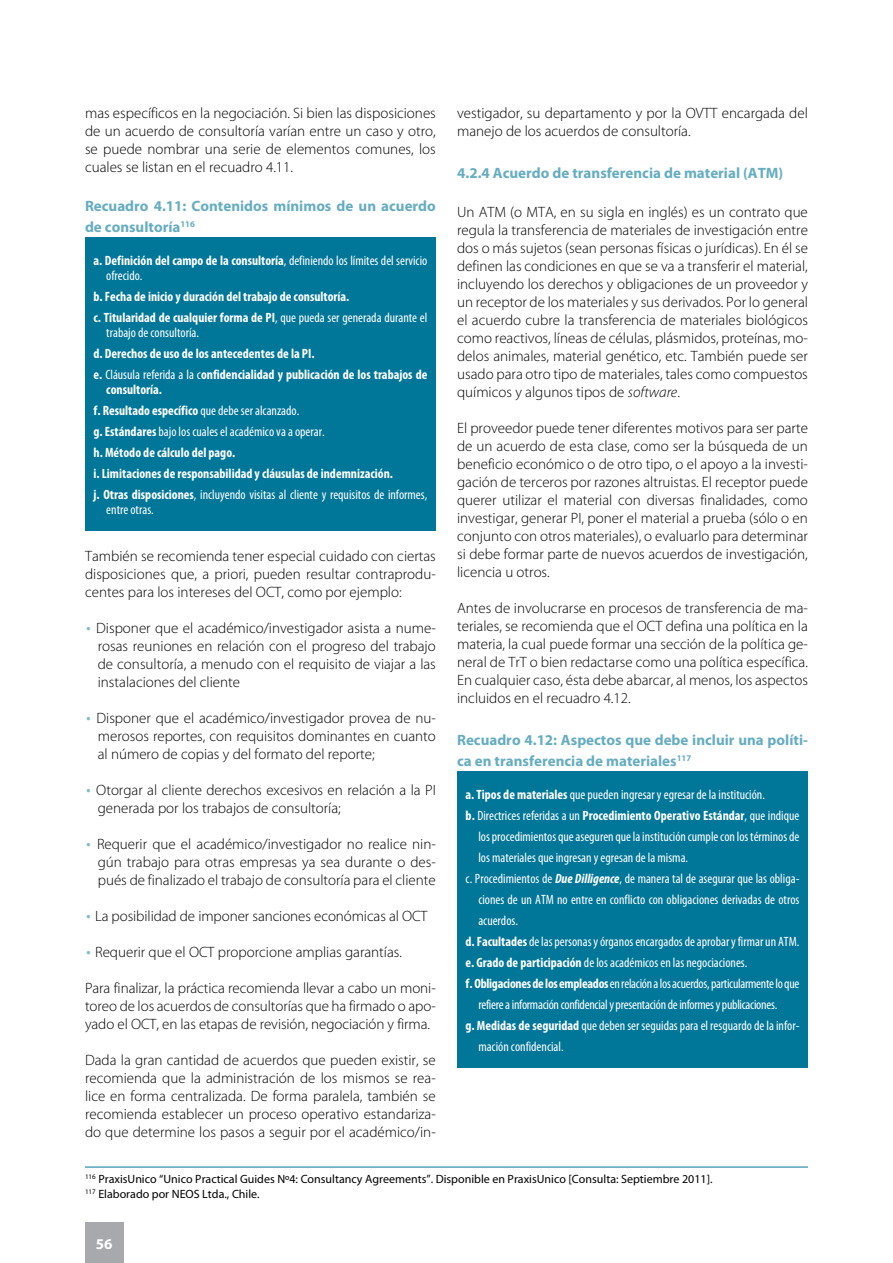
<style>
.page{position:relative;width:893px;height:1263px;background:#fff}
.page>*{position:absolute;margin:0;border:0;box-sizing:border-box;transform-origin:0 0}
.t1{font:300 39px "Myriad Pro";color:#80bacb}
.t2{font:300 15px/18px "Myriad Pro";color:#000;text-align:justify}
.t3{font:700 15px/21px "Myriad Pro";color:#66adc1}
.t4{font:700 15px "Myriad Pro";color:#fff}
.t5{font:condensed 13.5px/15px "Myriad Pro";color:#fff}
.t6{font:700 condensed 13.5px/21px "Myriad Pro";color:#fff}
.t7{font:condensed 13.5px "Myriad Pro";letter-spacing:-.02em;color:#fff}
.t8{font:12px/15px "Myriad Pro";color:#000}
.s1{font-weight:700}
.s2{font-weight:400}
.s3{font-style:italic}
.s4{font-weight:700;font-style:italic}
</style>
<div class="page">
<div style="left:85px;top:1222px;width:38px;height:41px;background:#a7a9ac"></div>
<div style="left:457px;top:772px;width:351px;height:296px;background:#007698"></div>
<div style="left:85px;top:238px;width:351px;height:293px;background:#007698"></div>
<hr style="left:85px;top:1167px;width:723px;height:1px;background:#007698">
<p class="t2" style="left:85px;top:103px;width:352px">mas específicos en la negociación. Si bien las disposiciones de un acuerdo de consultoría varían entre un caso y otro, se puede nombrar una serie de elementos comunes, los cuales se listan en el recuadro 4.11.</p>
<p class="t3" style="left:85px;top:195px;width:352px">Recuadro 4.11: Contenidos mínimos de un acuerdo de consultoría<sup>116</sup></p>
<p class="t5" style="left:106px;top:253px;width:323px;text-indent:-13px"><span class="s1">a. Definición del campo de la consultoría</span>, definiendo los límites del servicio ofrecido.</p>
<p class="t6" style="left:94px;top:285px;width:335px">b. Fecha de inicio y duración del trabajo de consultoría.<br>c. Titularidad de cualquier forma de PI<span class="s2">, que pueda ser generada durante el</span></p>
<p class="t5" style="left:106px;top:325px;width:94px">trabajo de consultoría.</p>
<p class="t6" style="left:94px;top:342px;width:335px">d. Derechos de uso de los antecedentes de la PI.<br>e. <span class="s2">Cláusula referida a la c</span>onfidencialidad y publicación de los trabajos de</p>
<p class="t6" style="left:94px;top:378px;width:335px;text-indent:13px">consultoría.<br>f. Resultado específico <span class="s2">que debe ser alcanzado.<br></span>g. Estándares <span class="s2">bajo los cuales el académico va a operar.<br></span>h. Método de cálculo del pago.<br>i. Limitaciones de responsabilidad y cláusulas de indemnización.<br>j. Otras disposiciones<span class="s2">, incluyendo visitas al cliente y requisitos de informes,</span></p>
<p class="t5" style="left:106px;top:502px;width:49px">entre otras.</p>
<p class="t2" style="left:85px;top:547px;width:352px">También se recomienda tener especial cuidado con ciertas disposiciones que, a priori, pueden resultar contraprodu&shy;centes para los intereses del OCT, como por ejemplo:</p>
<h1 class="t1" style="left:85px;top:602px;width:8px">·</h1>
<p class="t2" style="left:96px;top:619px;width:341px">Disponer que el académico/investigador asista a nume&shy;rosas reuniones en relación con el progreso del trabajo de consultoría, a menudo con el requisito de viajar a las instalaciones del cliente</p>
<h1 class="t1" style="left:85px;top:692px;width:8px">·</h1>
<p class="t2" style="left:97px;top:709px;width:341px">Disponer que el académico/investigador provea de nu&shy;merosos reportes, con requisitos dominantes en cuanto al número de copias y del formato del reporte;</p>
<h1 class="t1" style="left:85px;top:764px;width:8px">·</h1>
<p class="t2" style="left:96px;top:781px;width:341px">Otorgar al cliente derechos excesivos en relación a la PI generada por los trabajos de consultoría;</p>
<h1 class="t1" style="left:85px;top:818px;width:8px">·</h1>
<p class="t2" style="left:97px;top:835px;width:340px">Requerir que el académico/investigador no realice nin&shy;gún trabajo para otras empresas ya sea durante o des&shy;pués de finalizado el trabajo de consultoría para el cliente</p>
<h1 class="t1" style="left:85px;top:890px;width:8px">·</h1>
<p class="t2" style="left:95px;top:907px;width:334px">La posibilidad de imponer sanciones económicas al OCT</p>
<h1 class="t1" style="left:85px;top:926px;width:8px">·</h1>
<p class="t2" style="left:95px;top:943px;width:308px">Requerir que el OCT proporcione amplias garantías.</p>
<p class="t2" style="left:85px;top:979px;width:352px">Para finalizar, la práctica recomienda llevar a cabo un moni&shy;toreo de los acuerdos de consultorías que ha firmado o apo&shy;yado el OCT, en las etapas de revisión, negociación y firma.</p>
<p class="t2" style="left:85px;top:1051px;width:352px">Dada la gran cantidad de acuerdos que pueden existir, se recomienda que la administración de los mismos se rea&shy;lice en forma centralizada. De forma paralela, también se recomienda establecer un proceso operativo estandariza&shy;do que determine los pasos a seguir por el académico/in-</p>
<p class="t8" style="left:85px;top:1171px;width:629px"><sup>116</sup> PraxisUnico “Unico Practical Guides Nº4: Consultancy Agreements”. Disponible en PraxisUnico [Consulta: Septiembre 2011].<br><sup>117</sup> Elaborado por NEOS Ltda., Chile.</p>
<p class="t2" style="left:457px;top:103px;width:352px">vestigador, su departamento y por la OVTT encargada del manejo de los acuerdos de consultoría.</p>
<p class="t3" style="left:457px;top:162px;width:328px">4.2.4 Acuerdo de transferencia de material (ATM)</p>
<p class="t2" style="left:457px;top:202px;width:352px">Un ATM (o MTA, en su sigla en inglés) es un contrato que regula la transferencia de materiales de investigación entre dos o más sujetos (sean personas físicas o jurídicas). En él se definen las condiciones en que se va a transferir el material, incluyendo los derechos y obligaciones de un proveedor y un receptor de los materiales y sus derivados. Por lo general el acuerdo cubre la transferencia de materiales biológicos como reactivos, líneas de células, plásmidos, proteínas, mo&shy;delos animales, material genético, etc. También puede ser usado para otro tipo de materiales, tales como compuestos químicos y algunos tipos de <span class="s3">software</span>.</p>
<p class="t2" style="left:457px;top:418px;width:352px">El proveedor puede tener diferentes motivos para ser parte de un acuerdo de esta clase, como ser la búsqueda de un beneficio económico o de otro tipo, o el apoyo a la investi&shy;gación de terceros por razones altruistas. El receptor puede querer utilizar el material con diversas finalidades, como investigar, generar PI, poner el material a prueba (sólo o en conjunto con otros materiales), o evaluarlo para determinar si debe formar parte de nuevos acuerdos de investigación, licencia u otros.</p>
<p class="t2" style="left:457px;top:598px;width:352px">Antes de involucrarse en procesos de transferencia de ma&shy;teriales, se recomienda que el OCT defina una política en la materia, la cual puede formar una sección de la política ge&shy;neral de TrT o bien redactarse como una política específica.<br>En cualquier caso, ésta debe abarcar, al menos, los aspectos incluidos en el recuadro 4.12.</p>
<p class="t3" style="left:457px;top:729px;width:352px">Recuadro 4.12: Aspectos que debe incluir una políti&shy;ca en transferencia de materiales<sup>117</sup></p>
<p class="t5" style="left:466px;top:787px;width:301px"><span class="s1">a. Tipos de materiales</span> que pueden ingresar y egresar de la institución.</p>
<p class="t5" style="left:466px;top:808px;width:335px"><span class="s1">b.</span> Directrices referidas a un <span class="s1">Procedimiento Operativo Estándar</span>, que indique</p>
<p class="t5" style="left:478px;top:829px;width:322px">los procedimientos que aseguren que la institución cumple con los términos de</p>
<p class="t5" style="left:478px;top:850px;width:211px">los materiales que ingresan y egresan de la misma.</p>
<p class="t5" style="left:466px;top:871px;width:335px">c. Procedimientos de <span class="s4">Due Dilligence</span>, de manera tal de asegurar que las obliga-</p>
<p class="t5" style="left:478px;top:892px;width:323px">ciones de un ATM no entre en conflicto con obligaciones derivadas de otros</p>
<p class="t5" style="left:478px;top:913px;width:41px">acuerdos.</p>
<p class="t5" style="left:466px;top:934px;width:335px"><span class="s1">d. Facultades</span> de las personas y órganos encargados de aprobar y firmar un ATM.</p>
<p class="t5" style="left:466px;top:955px;width:283px"><span class="s1">e. Grado de participación</span> de los académicos en las negociaciones.</p>
<p class="t7" style="left:466px;top:975px;width:335px"><span class="s1">f. Obligaciones de los empleados</span> en relación a los acuerdos, particularmente lo que</p>
<p class="t7" style="left:478px;top:996px;width:300px">refiere a información confidencial y presentación de informes y publicaciones.</p>
<p class="t5" style="left:466px;top:1018px;width:335px"><span class="s1">g. Medidas de seguridad</span> que deben ser seguidas para el resguardo de la infor-</p>
<p class="t5" style="left:478px;top:1039px;width:87px">mación confidencial.</p>
<p class="t4" style="left:96px;top:1234px;width:18px">56</p>
</div>
